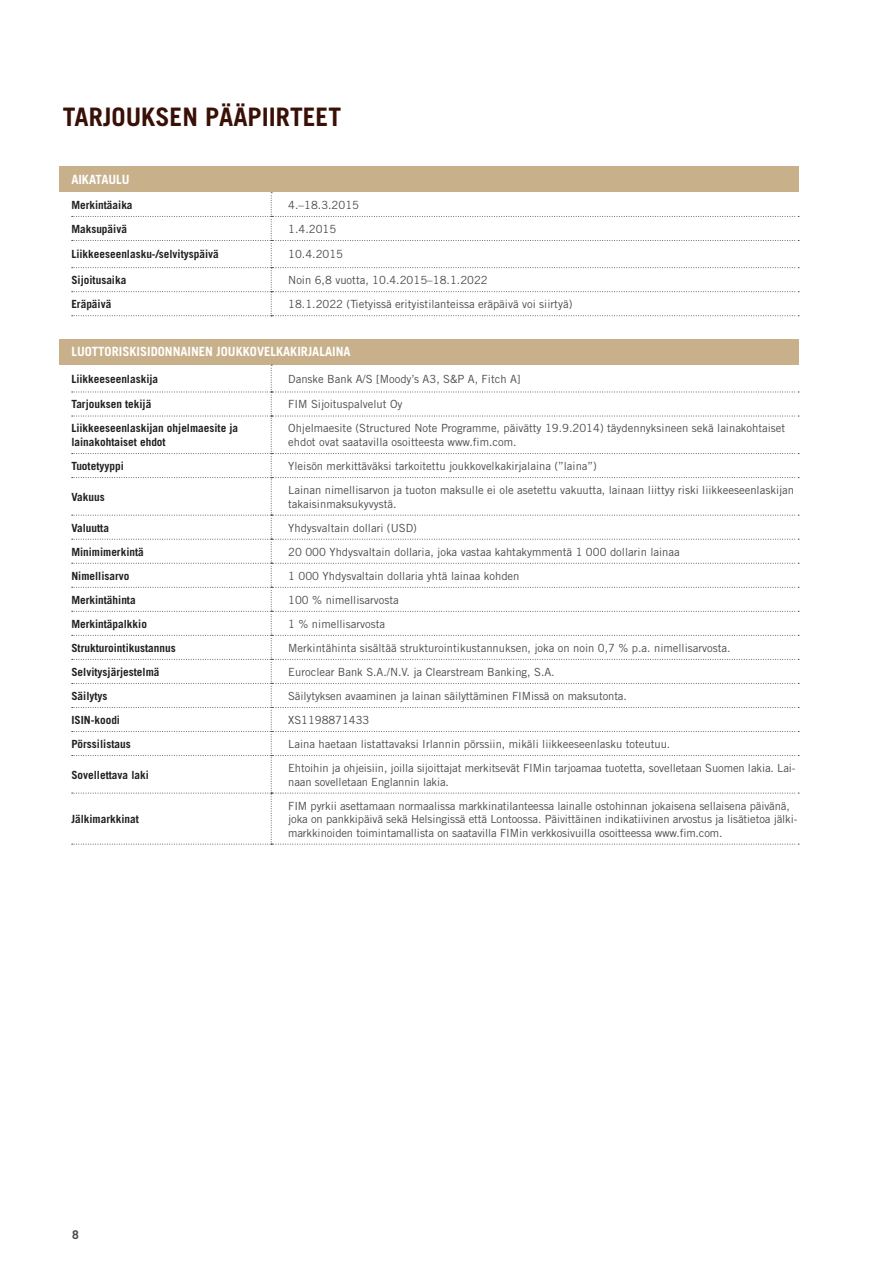
<style>
.page{position:relative;width:893px;height:1263px;background:#fff}
.page>*{position:absolute;margin:0;border:0;box-sizing:border-box;transform-origin:0 0}
.t1{font:700 25.5px "Trade Gothic";color:#381005}
.t2{font:700 12.75px "Trade Gothic";color:#fff}
.t3{font:700 12px "Trade Gothic";color:#4b4c4d}
.t4{font:11.25px/13.5px "Trade Gothic";color:#4b4c4d}
.t5{font:700 11.25px/13.5px "Trade Gothic";color:#231f20}
</style>
<div class="page">
<div style="left:59px;top:167px;width:739px;height:25px;background:#c8b08b"></div>
<svg style="left:72px;top:192px;width:727px;height:124px"></svg>
<div style="left:59px;top:339px;width:739px;height:25px;background:#c8b08b"></div>
<svg style="left:72px;top:365px;width:727px;height:480px"></svg>
<h1 class="t1" style="left:63px;top:101px;width:280px">TARJOUKSEN PÄÄPIIRTEET</h1>
<p class="t2" style="left:71px;top:171px;width:60px">AIKATAULU</p>
<p class="t5" style="left:71px;top:198px;width:63px">Merkintäaika</p>
<p class="t4" style="left:288px;top:198px;width:72px">4.–18.3.2015</p>
<p class="t5" style="left:71px;top:222px;width:57px">Maksupäivä</p>
<p class="t4" style="left:288px;top:222px;width:50px">1.4.2015</p>
<p class="t5" style="left:71px;top:247px;width:149px">Liikkeeseenlasku-/selvityspäivä</p>
<p class="t4" style="left:288px;top:248px;width:56px">10.4.2015</p>
<p class="t5" style="left:71px;top:273px;width:57px">Sijoitusaika</p>
<p class="t4" style="left:288px;top:273px;width:201px">Noin 6,8 vuotta, 10.4.2015–18.1.2022</p>
<p class="t5" style="left:71px;top:297px;width:41px">Eräpäivä</p>
<p class="t4" style="left:288px;top:297px;width:286px">18.1.2022 (Tietyissä erityistilanteissa eräpäivä voi siirtyä)</p>
<p class="t2" style="left:71px;top:344px;width:281px">LUOTTORISKISIDONNAINEN JOUKKOVELKAKIRJALAINA</p>
<p class="t5" style="left:71px;top:372px;width:88px">Liikkeeseenlaskija</p>
<p class="t4" style="left:288px;top:372px;width:234px">Danske Bank A/S [Moody’s A3, S&amp;P A, Fitch A]</p>
<p class="t5" style="left:71px;top:397px;width:82px">Tarjouksen tekijä</p>
<p class="t4" style="left:288px;top:397px;width:116px">FIM Sijoituspalvelut Oy</p>
<p class="t5" style="left:71px;top:421px;width:168px">Liikkeeseenlaskijan ohjelmaesite ja lainakohtaiset ehdot</p>
<p class="t4" style="left:288px;top:421px;width:499px">Ohjelmaesite (Structured Note Programme, päivätty 19.9.2014) täydennyksineen sekä lainakohtaiset ehdot ovat saatavilla osoitteesta www.fim.com.</p>
<p class="t5" style="left:71px;top:459px;width:54px">Tuotetyyppi</p>
<p class="t4" style="left:288px;top:459px;width:310px">Yleisön merkittäväksi tarkoitettu joukkovelkakirjalaina (”laina”)</p>
<p class="t5" style="left:71px;top:490px;width:35px">Vakuus</p>
<p class="t4" style="left:288px;top:483px;width:507px">Lainan nimellisarvon ja tuoton maksulle ei ole asetettu vakuutta, lainaan liittyy riski liikkeeseenlaskijan takaisinmaksukyvystä.</p>
<p class="t5" style="left:71px;top:521px;width:39px">Valuutta</p>
<p class="t4" style="left:288px;top:521px;width:130px">Yhdysvaltain dollari (USD)</p>
<p class="t5" style="left:71px;top:545px;width:74px">Minimimerkintä</p>
<p class="t4" style="left:288px;top:545px;width:393px">20 000 Yhdysvaltain dollaria, joka vastaa kahtakymmentä 1 000 dollarin lainaa</p>
<p class="t5" style="left:71px;top:569px;width:60px">Nimellisarvo</p>
<p class="t4" style="left:288px;top:569px;width:233px">1 000 Yhdysvaltain dollaria yhtä lainaa kohden</p>
<p class="t5" style="left:71px;top:593px;width:66px">Merkintähinta</p>
<p class="t4" style="left:288px;top:593px;width:112px">100 % nimellisarvosta</p>
<p class="t5" style="left:71px;top:617px;width:77px">Merkintäpalkkio</p>
<p class="t4" style="left:288px;top:617px;width:98px">1 % nimellisarvosta</p>
<p class="t5" style="left:71px;top:641px;width:106px">Strukturointikustannus</p>
<p class="t4" style="left:288px;top:641px;width:444px">Merkintähinta sisältää strukturointikustannuksen, joka on noin 0,7 % p.a. nimellisarvosta.</p>
<p class="t5" style="left:71px;top:665px;width:90px">Selvitysjärjestelmä</p>
<p class="t4" style="left:288px;top:665px;width:268px">Euroclear Bank S.A./N.V. ja Clearstream Banking, S.A.</p>
<p class="t5" style="left:71px;top:689px;width:38px">Säilytys</p>
<p class="t4" style="left:288px;top:689px;width:340px">Säilytyksen avaaminen ja lainan säilyttäminen FIMissä on maksutonta.</p>
<p class="t5" style="left:71px;top:713px;width:50px">ISIN-koodi</p>
<p class="t4" style="left:288px;top:713px;width:83px">XS1198871433</p>
<p class="t5" style="left:71px;top:737px;width:61px">Pörssilistaus</p>
<p class="t4" style="left:288px;top:737px;width:384px">Laina haetaan listattavaksi Irlannin pörssiin, mikäli liikkeeseenlasku toteutuu.</p>
<p class="t5" style="left:71px;top:768px;width:79px">Sovellettava laki</p>
<p class="t4" style="left:288px;top:761px;width:509px">Ehtoihin ja ohjeisiin, joilla sijoittajat merkitsevät FIMin tarjoamaa tuotetta, sovelletaan Suomen lakia. Lai&shy;naan sovelletaan Englannin lakia.</p>
<p class="t5" style="left:71px;top:812px;width:69px">Jälkimarkkinat</p>
<p class="t4" style="left:288px;top:799px;width:511px">FIM pyrkii asettamaan normaalissa markkinatilanteessa lainalle ostohinnan jokaisena sellaisena päivänä, joka on pankkipäivä sekä Helsingissä että Lontoossa. Päivittäinen indikatiivinen arvostus ja lisätietoa jälki&shy;markkinoiden toimintamallista on saatavilla FIMin verkkosivuilla osoitteessa www.fim.com.</p>
<p class="t3" style="left:72px;top:1227px;width:8px">8</p>
</div>
